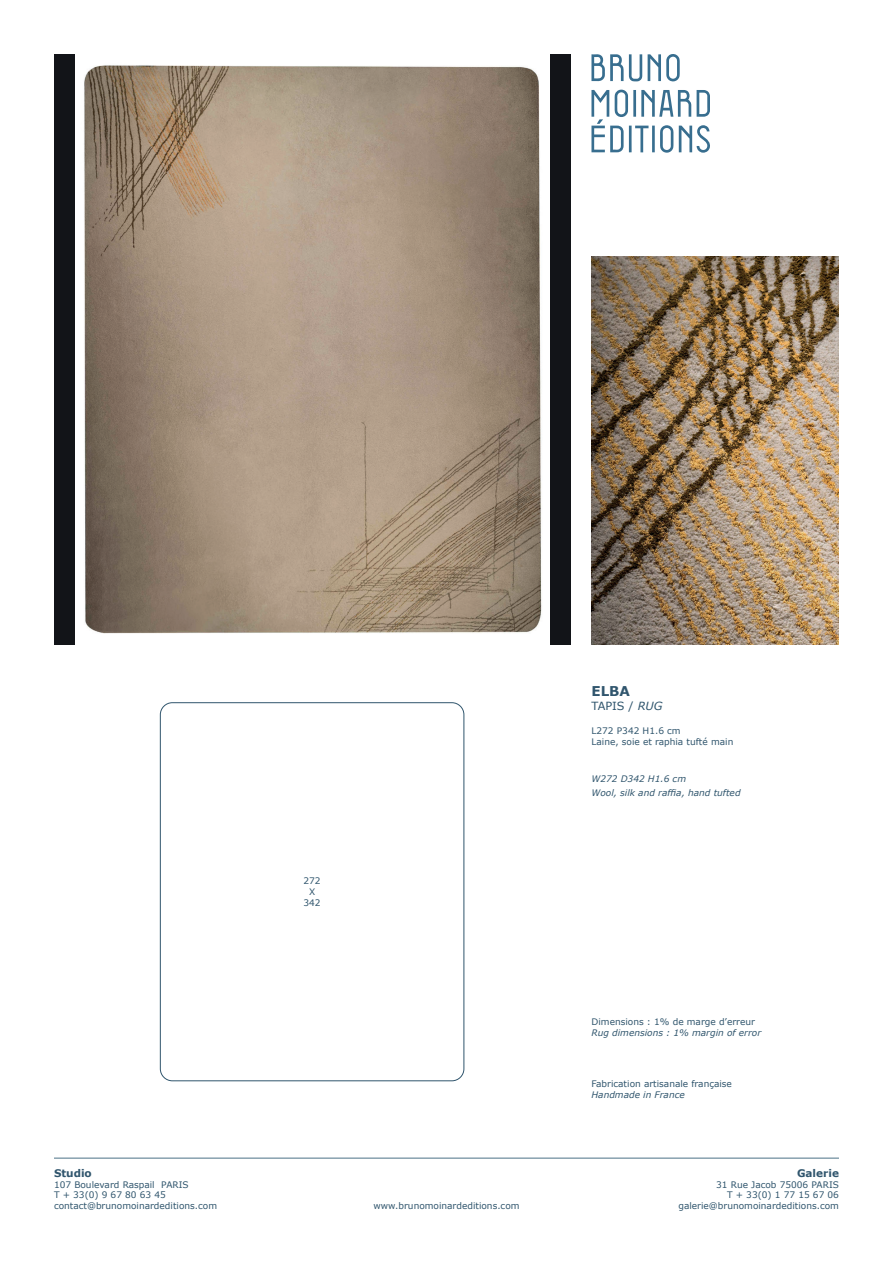
<style>
.page{position:relative;width:893px;height:1263px;background:#fff}
.page>*{position:absolute;margin:0;border:0;box-sizing:border-box;transform-origin:0 0}
.t1{font:700 13.5px "Verdana";color:#30556d}
.t2{font:11.25px "Verdana";color:#30556d}
.t3{font:700 10.5px "Verdana";color:#30556d}
.t4{font:9px/10.8px "Verdana";color:#30556d}
.t5{font:italic 9px/13.5px "Verdana";color:#30556d}
.s1{font-style:italic}
</style>
<div class="page">
<hr style="left:54px;top:1158px;width:785px;height:1px;background:#4c7287">
<svg style="left:591px;top:54px;width:51px;height:27px"></svg>
<svg style="left:648px;top:54px;width:32px;height:28px"></svg>
<svg style="left:591px;top:89px;width:119px;height:64px"></svg>
<div style="left:54px;top:54px;width:516px;height:590px;background:#121418"></div>
<img style="left:75px;top:54px;width:474px;height:590px">
<img style="left:591px;top:256px;width:248px;height:388px">
<div style="left:160px;top:702px;width:304px;height:379px;border:1px solid #30556d;border-radius:12px"></div>
<p class="t3" style="left:54px;top:1166px;width:39px">Studio</p>
<p class="t4" style="left:54px;top:1179px;width:165px">107 Boulevard Raspail PARIS<br>T + 33(0) 9 67 80 63 45 contact@brunomoinardeditions.com</p>
<p class="t4" style="left:304px;top:876px;width:19px;text-align:center">272<br>X<br>342</p>
<h1 class="t1" style="left:591px;top:682px;width:40px">ELBA</h1>
<p class="t2" style="left:591px;top:698px;width:72px">TAPIS / <span class="s1">RUG</span></p>
<p class="t4" style="left:591px;top:725px;width:143px">L272 P342 H1.6 cm<br>Laine, soie et raphia tufté main</p>
<p class="t5" style="left:591px;top:772px;width:151px">W272 D342 H1.6 cm<br>Wool, silk and raffia, hand tufted</p>
<p class="t4" style="left:591px;top:1016px;width:165px">Dimensions : 1% de marge d’erreur</p>
<p class="t5" style="left:591px;top:1026px;width:171px">Rug dimensions : 1% margin of error</p>
<p class="t4" style="left:591px;top:1078px;width:142px">Fabrication artisanale française</p>
<p class="t5" style="left:591px;top:1088px;width:95px">Handmade in France</p>
<p class="t3" style="left:797px;top:1166px;width:43px">Galerie</p>
<p class="t4" style="left:716px;top:1179px;width:124px;text-align:right">31 Rue Jacob 75006 PARIS<br>T + 33(0) 1 77 15 67 06</p>
<p class="t4" style="left:373px;top:1201px;width:148px">www.brunomoinardeditions.com</p>
<p class="t4" style="left:678px;top:1201px;width:162px">galerie@brunomoinardeditions.com</p>
</div>
